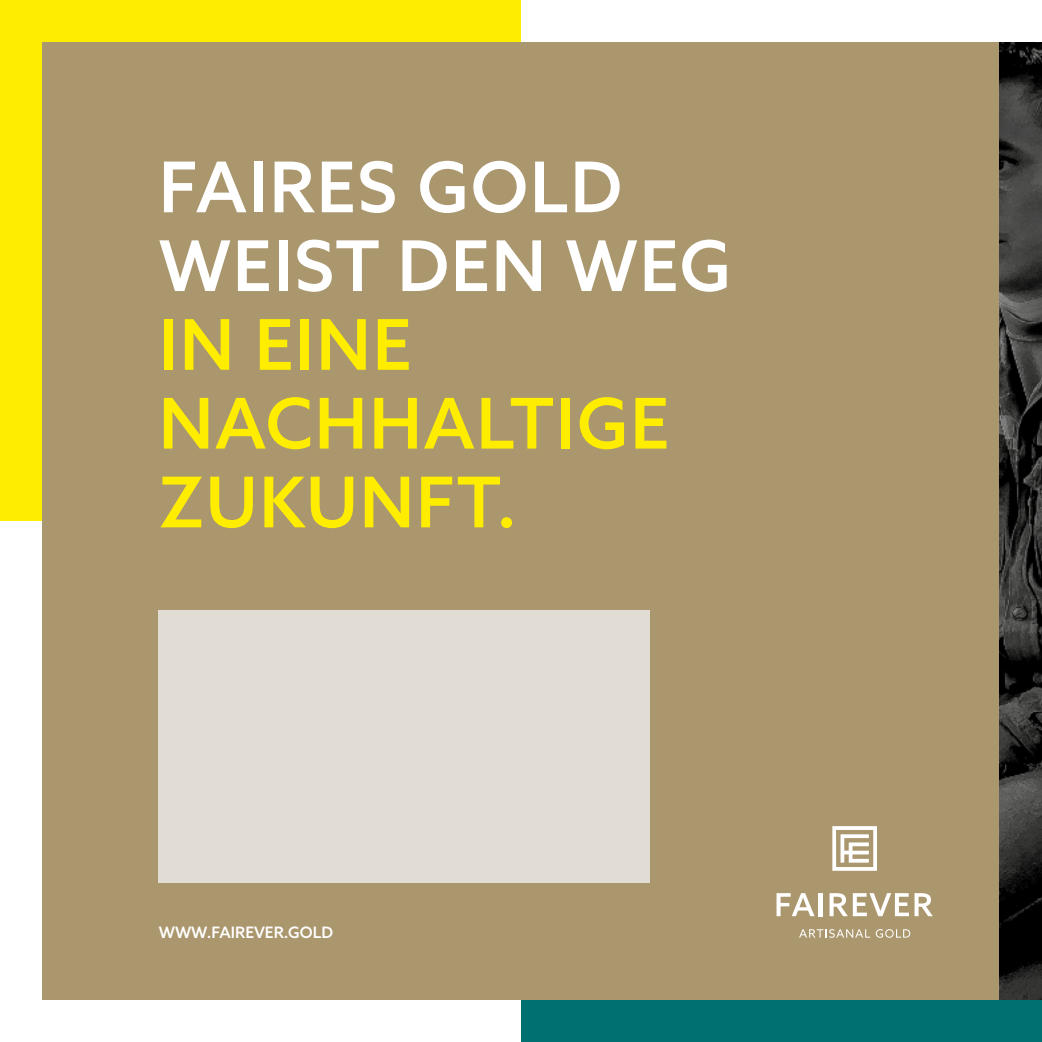
<style>
.page{position:relative;width:1042px;height:1042px;background:#fff}
.page>*{position:absolute;margin:0;border:0;box-sizing:border-box;transform-origin:0 0}
.Fließtext_Deutsch{font:500 70px "Azo Sans";letter-spacing:.025em;color:#ffed00}
.Fließtext_Deutsch-2{font:500 70px "Azo Sans";letter-spacing:.025em;color:#fff}
.Fließtext_Deutsch-3{font:500 15.75px "Azo Sans";color:#fff}
</style>
<div class="page">
<div style="left:521px;top:521px;width:521px;height:521px;background:#007071"></div>
<div style="left:0;top:0;width:521px;height:521px;background:#ffed00"></div>
<div style="left:42px;top:42px;width:958px;height:958px;background:#ab976e"></div>
<img style="left:1000px;top:42px;width:42px;height:958px">
<svg style="left:832px;top:826px;width:45px;height:45px"></svg>
<svg style="left:776px;top:893px;width:38px;height:23px"></svg>
<hr style="left:818px;top:893px;width:4px;height:23px;background:#fff">
<svg style="left:829px;top:893px;width:104px;height:23px"></svg>
<svg style="left:799px;top:929px;width:71px;height:9px"></svg>
<svg style="left:876px;top:929px;width:34px;height:9px"></svg>
<div style="left:159px;top:610px;width:491px;height:273px;background:#e1ddd5"></div>
<p class="Fließtext_Deutsch-2" style="left:159px;top:141px;width:465px">FAIRES GOLD</p>
<p class="Fließtext_Deutsch-2" style="left:159px;top:220px;width:574px">WEIST DEN WEG</p>
<p class="Fließtext_Deutsch" style="left:159px;top:299px;width:254px">IN EINE</p>
<p class="Fließtext_Deutsch" style="left:159px;top:377px;width:512px">NACHHALTIGE</p>
<p class="Fließtext_Deutsch" style="left:159px;top:456px;width:360px">ZUKUNFT.</p>
<p class="Fließtext_Deutsch-3" style="left:159px;top:922px;width:176px">WWW.FAIREVER.GOLD</p>
</div>
